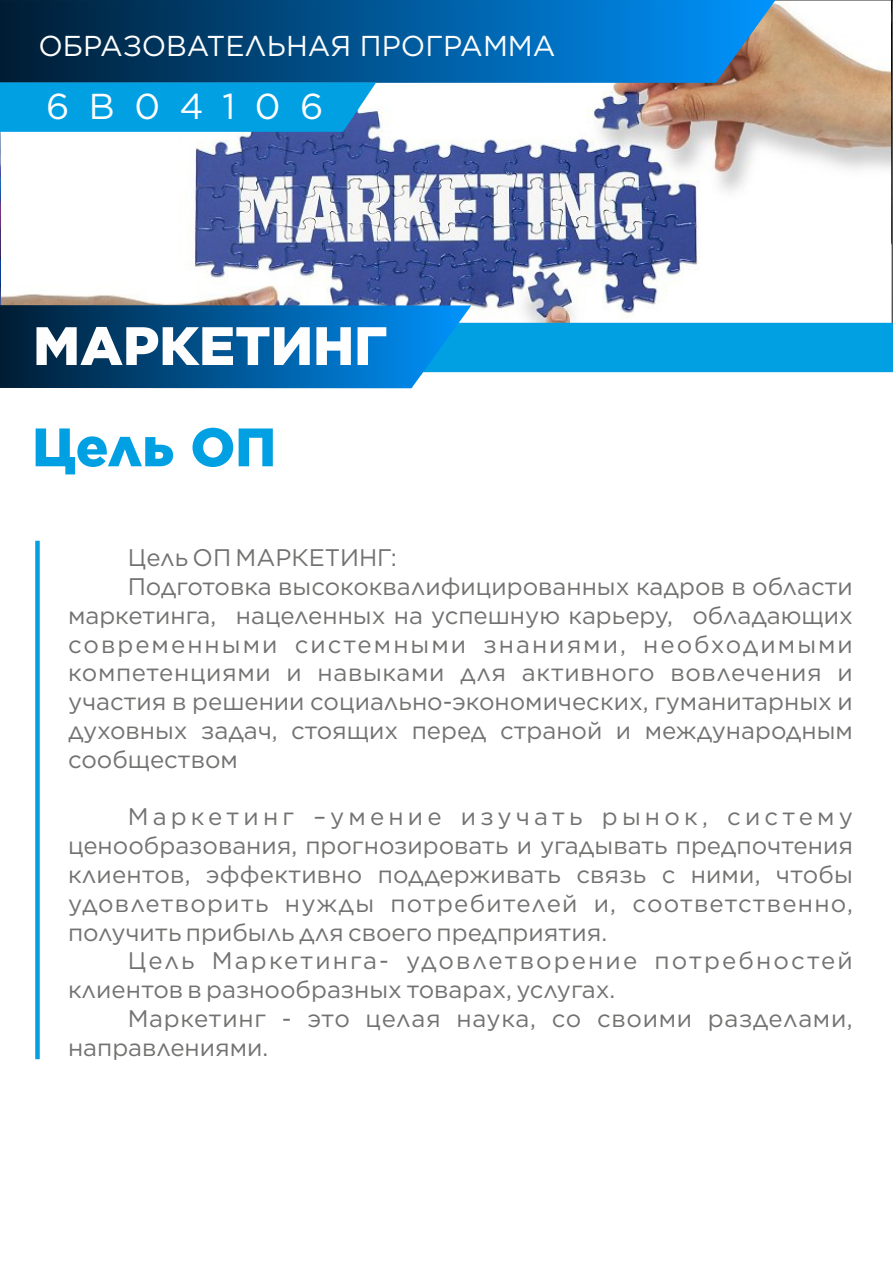
<style>
.page{position:relative;width:893px;height:1263px;background:#fff}
.page>*{position:absolute;margin:0;border:0;box-sizing:border-box;transform-origin:0 0}
.t1{font:900 54px "Gotham";color:#fefefe}
.t2{font:900 54px "Gotham";letter-spacing:-.005em;color:#00a0e3}
.t3{font:36px "Gotham";letter-spacing:.54em;color:#fefefe}
.t4{font:28.8px "Gotham";color:#fefefe}
.t5{font:24px/28.8px "Gotham";color:#727271;text-align:justify}
.t6{font:24px/28.8px "Gotham";letter-spacing:.055em;color:#727271}
.t7{font:24px/28.8px "Gotham";letter-spacing:.02em;color:#727271}
.t8{font:24px "Gotham";letter-spacing:.025em;color:#727271}
.t9{font:24px "Gotham";letter-spacing:.085em;color:#727271}
</style>
<div class="page">
<img style="left:2px;top:2px;width:889px;height:303px">
<svg style="left:0;top:0;width:775px;height:83px;background:#065792"></svg>
<svg style="left:0;top:305px;width:893px;height:83px"></svg>
<svg style="left:0;top:82px;width:376px;height:50px;background:#069ee0"></svg>
<div style="left:35px;top:541px;width:5px;height:518px;background:#00a0e3"></div>
<p class="t4" style="left:39px;top:33px;width:519px">ОБРАЗОВАТЕЛЬНАЯ ПРОГРАММА</p>
<h2 class="t3" style="left:46px;top:90px;width:279px">6В04106</h2>
<h1 class="t1" style="left:33px;top:322px;width:356px">МАРКЕТИНГ</h1>
<h1 class="t2" style="left:32px;top:423px;width:245px">Цель ОП</h1>
<p class="t5" style="left:128px;top:545px;width:271px">Цель ОП МАРКЕТИНГ:</p>
<p class="t5" style="left:128px;top:573px;width:727px">Подготовка высококвалифицированных кадров в области</p>
<p class="t5" style="left:68px;top:602px;width:786px">маркетинга, нацеленных на успешную карьеру, обладающих</p>
<p class="t9" style="left:68px;top:633px;width:786px">современными системными знаниями, необходимыми</p>
<p class="t8" style="left:68px;top:662px;width:786px">компетенциями и навыками для активного вовлечения и</p>
<p class="t5" style="left:68px;top:689px;width:786px">участия в решении социально-экономических, гуманитарных и</p>
<p class="t5" style="left:68px;top:717px;width:786px">духовных задач, стоящих перед страной и международным</p>
<p class="t5" style="left:68px;top:746px;width:171px">сообществом</p>
<p class="t5" style="left:68px;top:804px;width:786px;text-indent:60px">Маркетинг –умение изучать рынок, систему ценообразования, прогнозировать и угадывать предпочтения клиентов, эффективно поддерживать связь с ними, чтобы удовлетворить нужды потребителей и, соответственно, получить прибыль для своего предприятия.</p>
<p class="t6" style="left:68px;top:948px;width:786px;text-indent:60px">Цель Маркетинга- удовлетворение потребностей клиентов в разнообразных товарах, услугах.</p>
<p class="t7" style="left:68px;top:1005px;width:786px;text-indent:60px">Маркетинг - это целая наука, со своими разделами, направлениями.</p>
</div>
